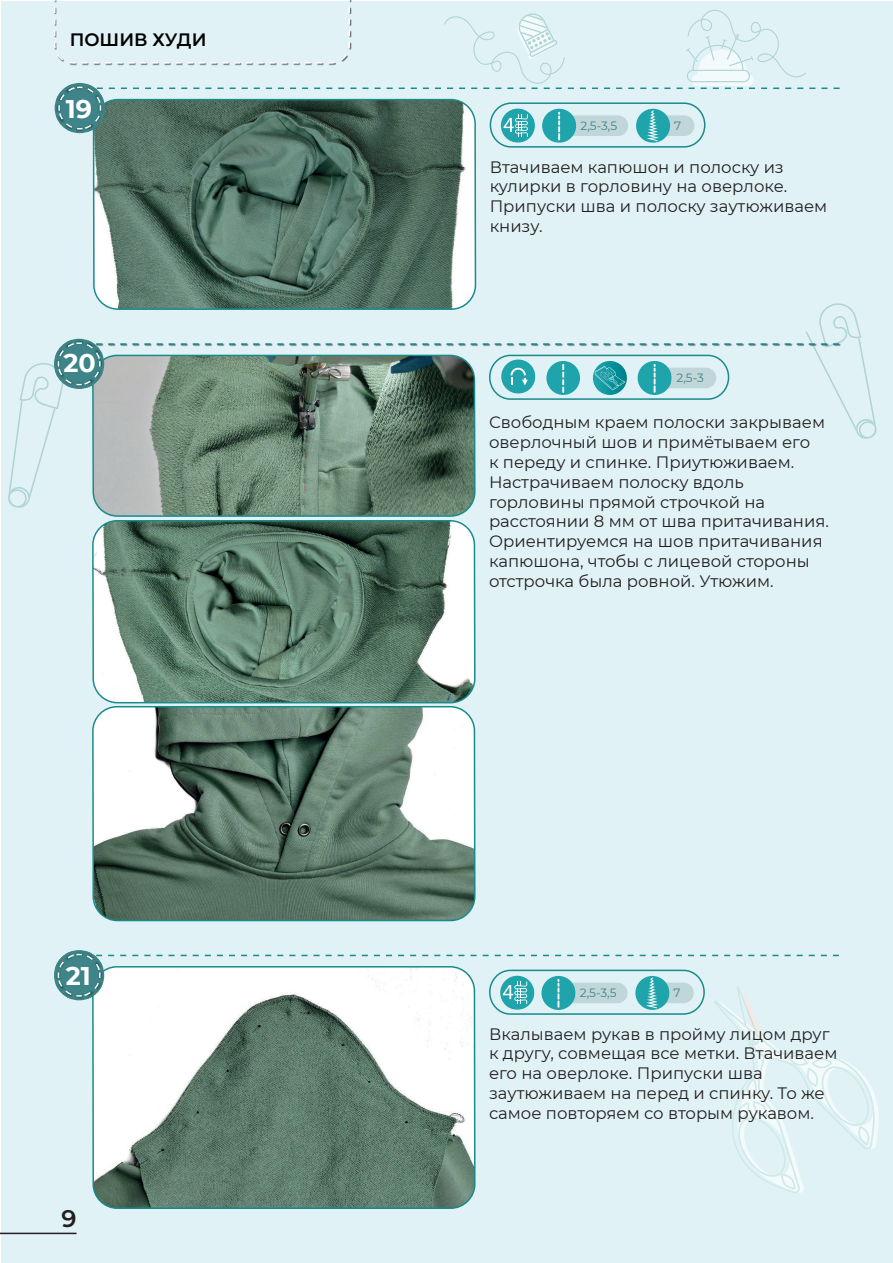
<style>
.page{position:relative;width:893px;height:1263px;background:#fff}
.page>*{position:absolute;margin:0;border:0;box-sizing:border-box;transform-origin:0 0}
.t1{font:700 25.5px "Montserrat";color:#fff}
.t2{font:600 24px "Montserrat";color:#231f20}
.t3{font:600 18px "Montserrat";color:#000001}
.t4{font:16.5px/19.8px "Montserrat";color:#231f20}
.t5{font:12px "Montserrat";color:#3e8487}
</style>
<div class="page">
<div style="left:1px;top:1px;width:892px;height:1262px;background:#e0f2f5"></div>
<hr style="left:0;top:1px;width:1px;height:1262px;background:#e0f2f5">
<hr style="left:0;top:1233px;width:77px;height:1px;background:#231f20">
<img style="left:94px;top:707px;width:379px;height:213px">
<div style="left:92px;top:706px;width:384px;height:215px;border:2px solid #1b8a8b;border-radius:24px"></div>
<img style="left:98px;top:508px;width:372px;height:6px">
<img style="left:94px;top:522px;width:379px;height:181px">
<div style="left:92px;top:520px;width:384px;height:183px;border:2px solid #1b8a8b;border-radius:24px"></div>
<svg style="left:8px;top:303px;width:869px;height:205px"></svg>
<div style="left:490px;top:102px;width:215px;height:46px;border:2px solid #1b8a8b;border-radius:21px"></div>
<img style="left:542px;top:109px;width:34px;height:34px;border-radius:17px">
<img style="left:636px;top:109px;width:34px;height:34px;border-radius:17px">
<img style="left:501px;top:109px;width:34px;height:34px;border-radius:17px">
<img style="left:94px;top:141px;width:381px;height:168px">
<div style="left:93px;top:99px;width:383px;height:211px;border:2px solid #1b8a8b;border-radius:24px"></div>
<svg style="left:54px;top:0;width:786px;height:141px"></svg>
<img style="left:95px;top:1193px;width:378px;height:14px">
<svg style="left:54px;top:950px;width:50px;height:50px"></svg>
<img style="left:56px;top:952px;width:35px;height:35px">
<svg style="left:57px;top:953px;width:822px;height:240px"></svg>
<p class="t3" style="left:70px;top:27px;width:138px">Пошив худи</p>
<h1 class="t1" style="left:66px;top:91px;width:28px">19</h1>
<h1 class="t1" style="left:63px;top:344px;width:34px">20</h1>
<h1 class="t1" style="left:66px;top:958px;width:27px">21</h1>
<h2 class="t2" style="left:61px;top:1201px;width:17px">9</h2>
<p class="t5" style="left:580px;top:118px;width:38px">2,5-3,5</p>
<p class="t5" style="left:674px;top:118px;width:9px">7</p>
<p class="t4" style="left:490px;top:156px;width:339px">Втачиваем капюшон и полоску из кулирки в горловину на оверлоке.<br>Припуски шва и полоску заутюживаем книзу.</p>
<p class="t5" style="left:677px;top:369px;width:29px">2,5-3</p>
<p class="t4" style="left:489px;top:412px;width:341px">Свободным краем полоски закрываем оверлочный шов и примётываем его<br>к переду и спинке. Приутюживаем.<br>Настрачиваем полоску вдоль горловины прямой строчкой на расстоянии 8 мм от шва притачивания.<br>Ориентируемся на шов притачивания капюшона, чтобы с лицевой стороны отстрочка была ровной. Утюжим.</p>
<p class="t5" style="left:580px;top:985px;width:38px">2,5-3,5</p>
<p class="t5" style="left:674px;top:985px;width:9px">7</p>
<p class="t4" style="left:489px;top:1023px;width:350px">Вкалываем рукав в пройму лицом друг к другу, совмещая все метки. Втачиваем его на оверлоке. Припуски шва заутюживаем на перед и спинку. То же самое повторяем со вторым рукавом.</p>
</div>
